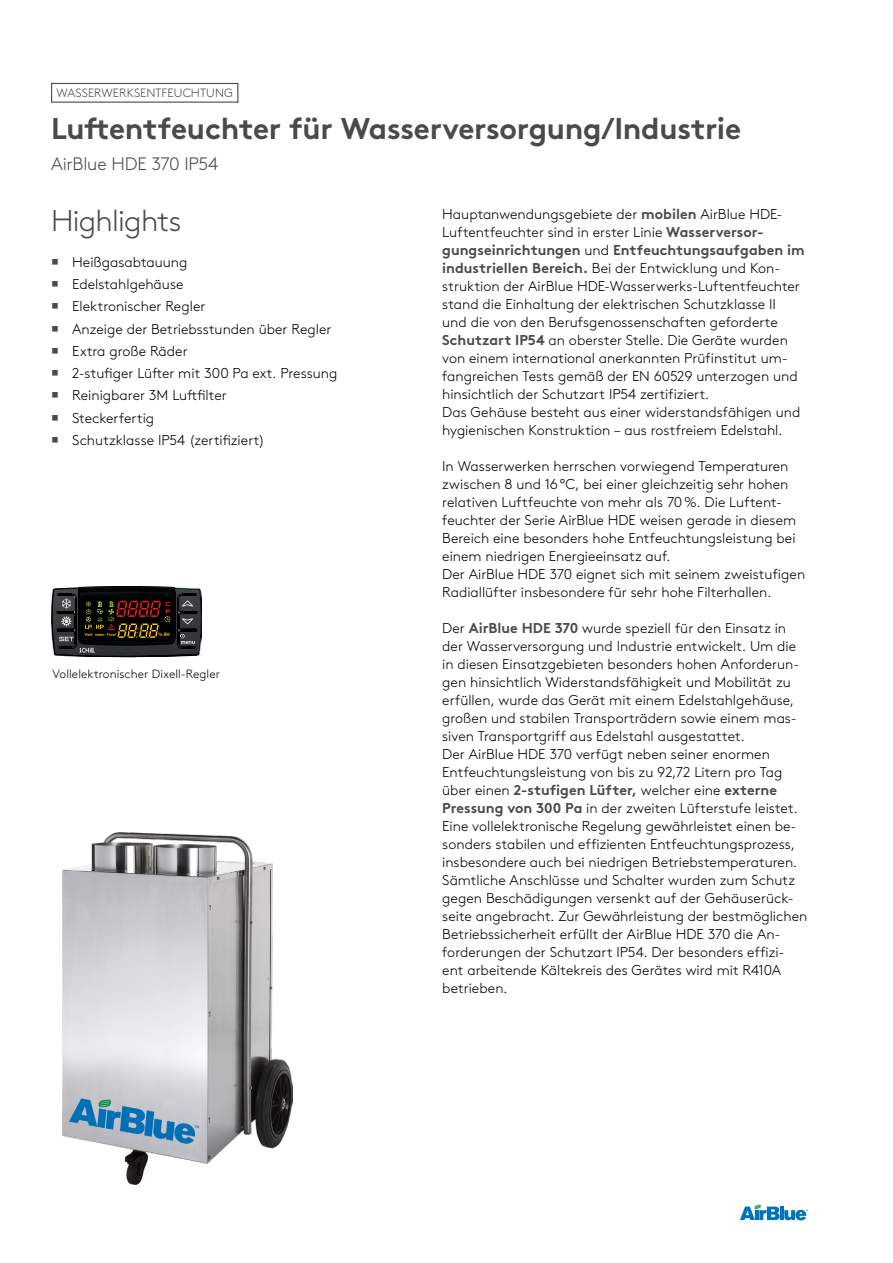
<style>
.page{position:relative;width:893px;height:1263px;background:#fff}
.page>*{position:absolute;margin:0;border:0;box-sizing:border-box;transform-origin:0 0}
.t1{font:700 30px "Swegon Brown";letter-spacing:-.01em;color:#4a4a49}
.t2{font:300 30px "Swegon Brown";letter-spacing:-.025em;color:#4a4a49}
.t3{font:300 18px "Swegon Brown";letter-spacing:-.015em;color:#4a4a49}
.t4{font:300 14.25px/18px "Swegon Brown";color:#000}
.t5{font:300 12px "Swegon Brown";letter-spacing:.01em;color:#000}
.t6{font:300 12px "Swegon Brown";letter-spacing:.005em;color:#4a4a49}
.t7{font:600 5.1px "Myriad Pro";color:#ffca1a}
.s1{font-weight:700;color:#4a4a49}
</style>
<div class="page">
<svg style="left:740px;top:1204px;width:68px;height:16px"></svg>
<img style="left:62px;top:833px;width:231px;height:351px">
<div style="left:51px;top:83px;width:187px;height:20px;border:1px solid #4a4a49"></div>
<svg style="left:51px;top:586px;width:151px;height:71px;background:#2c2722"></svg>
<p class="t6" style="left:56px;top:84px;width:178px">WASSERWERKSENTFEUCHTUNG</p>
<h1 class="t1" style="left:51px;top:105px;width:692px">Luftentfeuchter für Wasserversorgung/Industrie</h1>
<p class="t3" style="left:51px;top:151px;width:169px">AirBlue HDE 370 IP54</p>
<h1 class="t2" style="left:51px;top:198px;width:132px">Highlights</h1>
<p class="t4" style="left:72px;top:250px;width:267px;line-height:22.2px">Heißgasabtauung<br>Edelstahlgehäuse<br>Elektronischer Regler<br>Anzeige der Betriebsstunden über Regler<br>Extra große Räder<br>2-stufiger Lüfter mit 300 Pa ext. Pressung<br>Reinigbarer 3M Luftfilter<br>Steckerfertig<br>Schutzklasse IP54 (zertifiziert)</p>
<p class="t4" style="left:442px;top:204px;width:364px">Hauptanwendungsgebiete der <span class="s1">mobilen</span> AirBlue HDE-Luftentfeuchter sind in erster Linie <span class="s1">Wasserversor&shy;gungseinrichtungen</span> und <span class="s1">Entfeuchtungsaufgaben im industriellen Bereich.</span> Bei der Entwicklung und Kon&shy;struktion der AirBlue HDE-Wasserwerks-Luftentfeuchter stand die Einhaltung der elektrischen Schutzklasse II<br>und die von den Berufsgenossenschaften geforderte <span class="s1">Schutzart IP54</span> an oberster Stelle. Die Geräte wurden von einem international anerkannten Prüfinstitut um&shy;fangreichen Tests gemäß der EN 60529 unterzogen und hinsichtlich der Schutzart IP54 zertifiziert.<br>Das Gehäuse besteht aus einer widerstandsfähigen und hygienischen Konstruktion – aus rostfreiem Edelstahl.</p>
<p class="t4" style="left:442px;top:456px;width:364px">In Wasserwerken herrschen vorwiegend Temperaturen zwischen 8 und 16°C, bei einer gleichzeitig sehr hohen relativen Luftfeuchte von mehr als 70%. Die Luftent&shy;feuchter der Serie AirBlue HDE weisen gerade in diesem Bereich eine besonders hohe Entfeuchtungsleistung bei einem niedrigen Energieeinsatz auf.<br>Der AirBlue HDE 370 eignet sich mit seinem zweistufigen Radiallüfter insbesondere für sehr hohe Filterhallen.</p>
<p class="t4" style="left:442px;top:618px;width:367px">Der <span class="s1">AirBlue HDE 370</span> wurde speziell für den Einsatz in der Wasserversorgung und Industrie entwickelt. Um die in diesen Einsatzgebieten besonders hohen Anforderun&shy;gen hinsichtlich Widerstandsfähigkeit und Mobilität zu erfüllen, wurde das Gerät mit einem Edelstahlgehäuse, großen und stabilen Transporträdern sowie einem mas&shy;siven Transportgriff aus Edelstahl ausgestattet.<br>Der AirBlue HDE 370 verfügt neben seiner enormen Entfeuchtungsleistung von bis zu 92,72 Litern pro Tag über einen <span class="s1">2-stufigen Lüfter,</span> welcher eine <span class="s1">externe Pressung von 300 Pa</span> in der zweiten Lüfterstufe leistet.<br>Eine vollelektronische Regelung gewährleistet einen be&shy;sonders stabilen und effizienten Entfeuchtungsprozess, insbesondere auch bei niedrigen Betriebstemperaturen.<br>Sämtliche Anschlüsse und Schalter wurden zum Schutz gegen Beschädigungen versenkt auf der Gehäuserück&shy;seite angebracht. Zur Gewährleistung der bestmöglichen Betriebssicherheit erfüllt der AirBlue HDE 370 die An&shy;forderungen der Schutzart IP54. Der besonders effizi&shy;ent arbeitende Kältekreis des Gerätes wird mit R410A betrieben.</p>
<p class="t7" style="left:158px;top:631px;width:13px">% RH</p>
<p class="t5" style="left:52px;top:665px;width:169px">Vollelektronischer Dixell-Regler</p>
</div>
